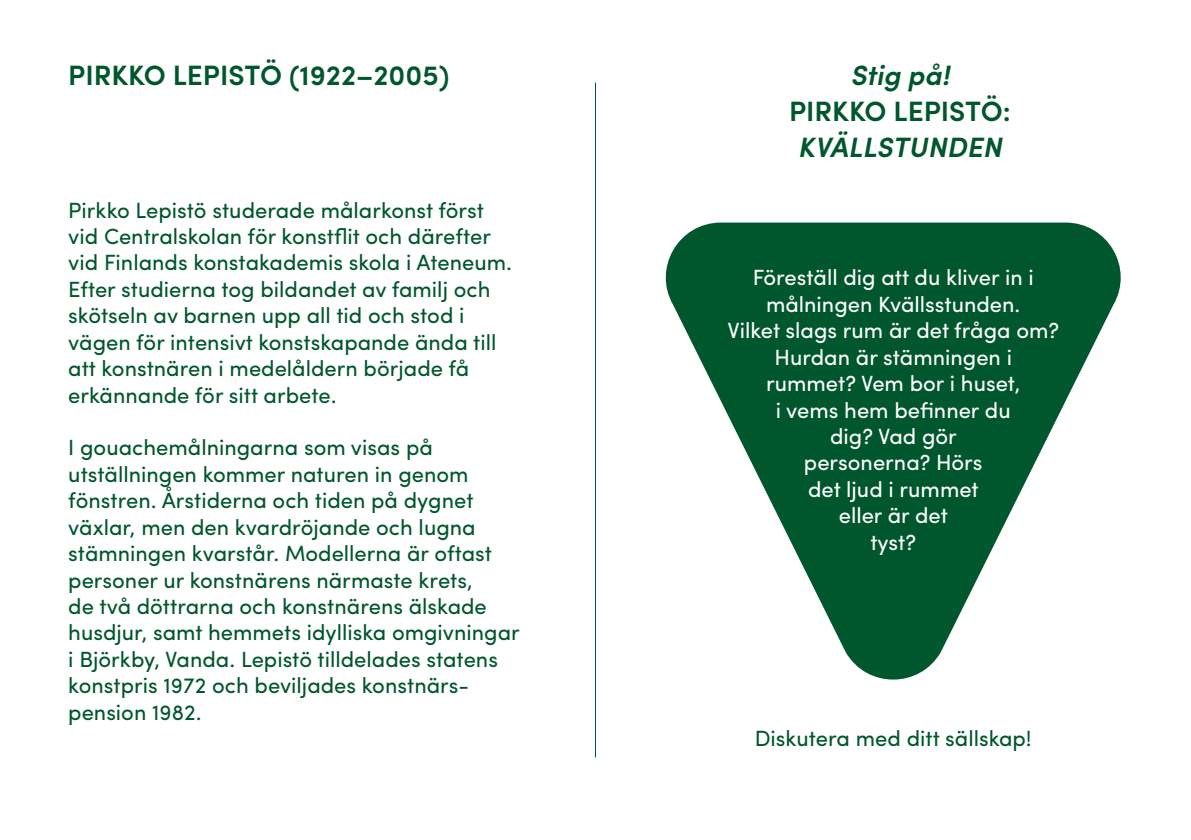
<style>
.page{position:relative;width:1191px;height:840px;background:#fff}
.page>*{position:absolute;margin:0;border:0;box-sizing:border-box;transform-origin:0 0}
.t1{font:600 28px "Sofia Pro";color:#00572d}
.t2{font:italic 600 28px "Sofia Pro";color:#00572d}
.t3{font:22px/26.4px "Sofia Pro";color:#00572d}
.t4{font:22px/26.4px "Sofia Pro";color:#fff;text-align:center}
</style>
<div class="page">
<hr style="left:595px;top:83px;width:1px;height:673px;background:#00572d">
<svg style="left:665px;top:222px;width:456px;height:458px;fill:#00572d"></svg>
<p class="t1" style="left:68px;top:54px;width:382px">PIRKKO LEPISTÖ (1922–2005)</p>
<p class="t3" style="left:68px;top:195px;width:445px">Pirkko Lepistö studerade målarkonst först vid Centralskolan för konstflit och därefter vid Finlands konstakademis skola i Ateneum.<br>Efter studierna tog bildandet av familj och skötseln av barnen upp all tid och stod i vägen för intensivt konstskapande ända till att konstnären i medelåldern började få erkännande för sitt arbete.</p>
<p class="t3" style="left:68px;top:432px;width:453px">I gouachemålningarna som visas på utställningen kommer naturen in genom fönstren. Årstiderna och tiden på dygnet växlar, men den kvardröjande och lugna stämningen kvarstår. Modellerna är oftast personer ur konstnärens närmaste krets,<br>de två döttrarna och konstnärens älskade husdjur, samt hemmets idylliska omgivningar i Björkby, Vanda. Lepistö tilldelades statens konstpris 1972 och beviljades konstnärs&shy;pension 1982.</p>
<p class="t2" style="left:850px;top:54px;width:101px">Stig på!</p>
<p class="t1" style="left:789px;top:90px;width:223px">PIRKKO LEPISTÖ:</p>
<p class="t2" style="left:798px;top:126px;width:205px">KVÄLLSTUNDEN</p>
<p class="t4" style="left:727px;top:263px;width:333px">Föreställ dig att du kliver in i målningen Kvällsstunden.<br>Vilket slags rum är det fråga om?<br>Hurdan är stämningen i rummet? Vem bor i huset,<br>i vems hem befinner du<br>dig? Vad gör<br>personerna? Hörs<br>det ljud i rummet<br>eller är det<br>tyst?</p>
<p class="t3" style="left:754px;top:723px;width:278px">Diskutera med ditt sällskap!</p>
</div>
